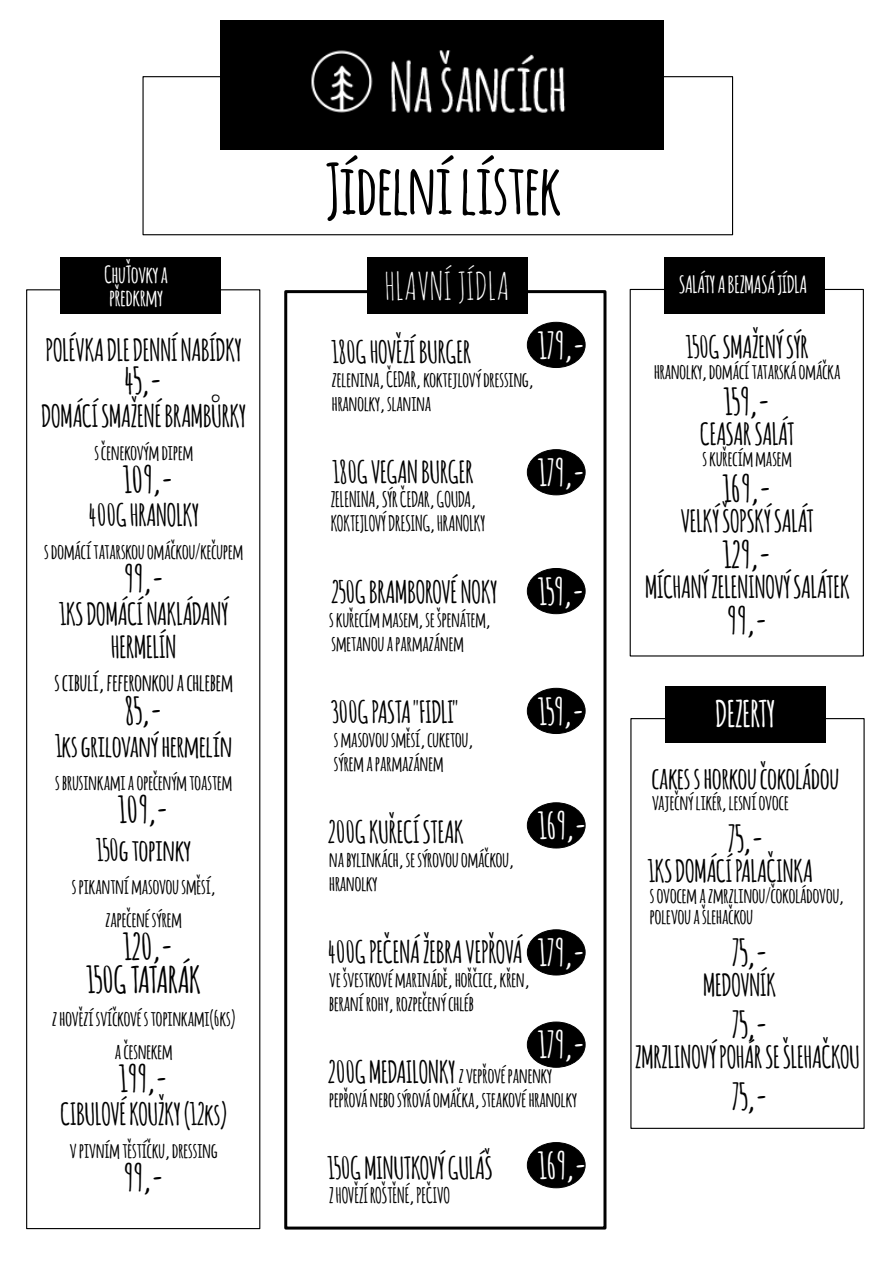
<style>
.page{position:relative;width:894px;height:1263px;background:#fff}
.page>*{position:absolute;margin:0;border:0;box-sizing:border-box;transform-origin:0 0}
.t1{font:700 68.85px "Amatic";color:#000}
.t2{font:37.65px "Amatic SC";color:#fff}
.t3{font:700 36px/33px "Amatic";color:#000;text-align:center}
.t4{font:700 36px "Amatic";color:#fff}
.t5{font:700 30px/33px "Amatic";color:#000;text-align:center}
.t6{font:700 24px "Amatic";color:#000}
.t7{font:700 23.25px/23.2px "Amatic";color:#fff}
.t8{font:700 21px/24px "Amatic";color:#000}
.s1{font-size:30px}
</style>
<div class="page">
<img style="left:26px;top:20px;width:839px;height:1210px">
<div style="left:142px;top:76px;width:590px;height:159px;background:#fff;border:1px solid #000"></div>
<div style="left:220px;top:21px;width:443px;height:129px;background:#000"></div>
<img style="left:311px;top:50px;width:255px;height:63px">
<div style="left:26px;top:289px;width:234px;height:940px;background:#fff;border:1px solid #000"></div>
<div style="left:60px;top:257px;width:161px;height:57px;background:#000"></div>
<div style="left:629px;top:289px;width:234px;height:367px;background:#fff;border:1px solid #000"></div>
<div style="left:630px;top:718px;width:234px;height:411px;background:#fff"></div>
<div style="left:284px;top:290px;width:322px;height:939px;background:#fff;border:3px solid #000"></div>
<div style="left:663px;top:257px;width:161px;height:57px;background:#000"></div>
<div style="left:664px;top:686px;width:161px;height:57px;background:#000"></div>
<div style="left:366px;top:257px;width:161px;height:57px;background:#000"></div>
<div style="left:527px;top:1142px;width:58px;height:46px;background:#000;border:1px solid #000;border-radius:50%"></div>
<div style="left:527px;top:1022px;width:58px;height:45px;background:#000;border:1px solid #000;border-radius:50%"></div>
<div style="left:527px;top:803px;width:58px;height:45px;background:#000;border:1px solid #000;border-radius:50%"></div>
<div style="left:527px;top:930px;width:58px;height:45px;background:#000;border:1px solid #000;border-radius:50%"></div>
<div style="left:527px;top:688px;width:58px;height:46px;background:#000;border:1px solid #000;border-radius:50%"></div>
<div style="left:527px;top:568px;width:58px;height:46px;background:#000;border:1px solid #000;border-radius:50%"></div>
<div style="left:527px;top:449px;width:58px;height:46px;background:#000;border:1px solid #000;border-radius:50%"></div>
<div style="left:527px;top:322px;width:58px;height:46px;background:#000;border:1px solid #000;border-radius:50%"></div>
<p class="t7" style="left:104px;top:263px;width:65px">ChuŤovky a předkrmy</p>
<h3 class="t5" style="left:46px;top:334px;width:197px">POLÉVKADLEDENNÍNABÍDKY</h3>
<h3 class="t3" style="left:124px;top:365px;width:40px">45,-</h3>
<h3 class="t5" style="left:41px;top:400px;width:206px">DOMÁCÍSMAŽENÉBRAMBŮRKY</h3>
<p class="t8" style="left:94px;top:441px;width:100px">sčenekovýmdipem</p>
<h3 class="t3" style="left:123px;top:464px;width:52px">109,-</h3>
<h3 class="t5" style="left:89px;top:499px;width:112px">400GHRANOLKY</h3>
<p class="t8" style="left:44px;top:540px;width:200px">sdomácítatarskouomáčkou/kečupem</p>
<h3 class="t3" style="left:124px;top:563px;width:42px">99,-</h3>
<h3 class="t5" style="left:59px;top:598px;width:170px">1KSDOMÁCÍNAKLÁDANÝ<br>HERMELÍN</h3>
<p class="t6" style="left:54px;top:669px;width:180px">scibulí,feferonkou achlebem</p>
<h3 class="t3" style="left:125px;top:695px;width:39px">85,-</h3>
<h3 class="t5" style="left:55px;top:730px;width:178px">1ksgrilovanýhermelín</h3>
<p class="t8" style="left:55px;top:771px;width:178px">sbrusinkami aopečenýmtoastem</p>
<h3 class="t3" style="left:118px;top:794px;width:52px">109,-</h3>
<h3 class="t5" style="left:96px;top:834px;width:96px">150gtopinky</h3>
<p class="t8" style="left:72px;top:870px;width:145px;line-height:33px;text-align:center">spikantnímasovousměsí, zapečené sýrem</p>
<h3 class="t3" style="left:87px;top:931px;width:115px">120,-<br>150GTATARÁK</h3>
<p class="t8" style="left:52px;top:1002px;width:184px;line-height:33px;text-align:center">zhovězísvíčkové stopinkami(6ks) ačesnekem</p>
<h3 class="t3" style="left:119px;top:1063px;width:50px">199,-</h3>
<h3 class="t5" style="left:61px;top:1098px;width:168px">CIBULOVÉKOUŽKY (12ks)</h3>
<p class="t8" style="left:70px;top:1138px;width:149px">vpivnímtěstíčku,dressing</p>
<h3 class="t3" style="left:123px;top:1162px;width:42px">99,-</h3>
<h1 class="t1" style="left:325px;top:150px;width:237px">Jídelnílístek</h1>
<h2 class="t2" style="left:384px;top:261px;width:126px">HLAVNÍ JÍDLA</h2>
<h3 class="t5" style="left:332px;top:336px;width:141px">180G HOVĚZÍBURGER</h3>
<h3 class="t4" style="left:538px;top:325px;width:48px">179,-</h3>
<p class="t8" style="left:332px;top:368px;width:203px">zelenina,ČEDAR,koktejlovýdressing, hranolky, slanina</p>
<h3 class="t5" style="left:333px;top:456px;width:142px">180GVEGANBURGER</h3>
<p class="t8" style="left:330px;top:488px;width:156px">ZELENINA,SÝRČEDAR,GOUDA,<br>KOKTEJLOVÝDRESING,HRANOLKY</p>
<h3 class="t5" style="left:331px;top:576px;width:167px">250G BRAMBOROVÉNOKY</h3>
<p class="t8" style="left:329px;top:608px;width:163px">skuřecímmasem, se špenátem, smetanou aparmazánem</p>
<h3 class="t4" style="left:538px;top:453px;width:48px">179,-</h3>
<h3 class="t4" style="left:538px;top:571px;width:48px">159,-</h3>
<h3 class="t5" style="left:331px;top:696px;width:129px">300GPASTA"FIDLI"</h3>
<p class="t8" style="left:334px;top:728px;width:140px">smasovousměsí,cuketou, sýrem aparmazánem</p>
<h3 class="t5" style="left:328px;top:816px;width:137px">200GKUŘECÍSTEAK</h3>
<p class="t8" style="left:329px;top:848px;width:186px">nabylinkách, se sýrovouomáčkou, hranolky</p>
<h3 class="t4" style="left:538px;top:691px;width:48px">159,-</h3>
<h3 class="t4" style="left:538px;top:806px;width:50px">169,-</h3>
<h3 class="t5" style="left:328px;top:936px;width:196px">400GPEČENÁŽEBRAVEPŘOVÁ</h3>
<p class="t8" style="left:329px;top:968px;width:202px">ve švestkovémarinádě,hořčice,křen, beranírohy,rozpečenýchléb</p>
<h3 class="t4" style="left:538px;top:933px;width:48px">179,-</h3>
<h3 class="t4" style="left:538px;top:1025px;width:48px">179,-</h3>
<p class="t8" style="left:328px;top:1064px;width:250px"><span class="s1">200G MEDAILONKY</span> z vepřové panenky pepřová nebo sýrová omáčka, steakové hranolky</p>
<h3 class="t5" style="left:328px;top:1152px;width:166px">150G MINUTKOVÝ GULÁŠ</h3>
<p class="t8" style="left:329px;top:1184px;width:122px">Z HOVĚZÍ ROŠTĚNÉ, PEČIVO</p>
<h3 class="t4" style="left:538px;top:1145px;width:50px">169,-</h3>
<p class="t7" style="left:679px;top:274px;width:129px">SALÁTYABEZMASÁJÍDLA</p>
<h3 class="t5" style="left:686px;top:331px;width:124px">150GSMAŽENÝSÝR</h3>
<p class="t8" style="left:653px;top:360px;width:188px">hranolky,domácítatarskáomáčka</p>
<h3 class="t3" style="left:724px;top:386px;width:48px">159,-</h3>
<h3 class="t5" style="left:700px;top:418px;width:96px">CEASARSALÁT</h3>
<p class="t8" style="left:702px;top:447px;width:91px">skuřecímmasem</p>
<h3 class="t3" style="left:722px;top:473px;width:50px">169,-</h3>
<h3 class="t5" style="left:680px;top:505px;width:134px">VELKÝŠOPSKÝSALÁT</h3>
<h3 class="t3" style="left:723px;top:539px;width:50px">129,-</h3>
<h3 class="t5" style="left:644px;top:571px;width:206px">MÍCHANÝ ZELENINOVÝSALÁTEK</h3>
<h3 class="t3" style="left:726px;top:605px;width:42px">99,-</h3>
<h3 class="t4" style="left:715px;top:694px;width:61px">DEZERTY</h3>
<h3 class="t5" style="left:651px;top:762px;width:189px">cakes s horkou čokoládou</h3>
<p class="t8" style="left:652px;top:791px;width:138px">vaječný likér, lesní ovoce</p>
<h3 class="t3" style="left:727px;top:823px;width:38px">75,-</h3>
<h3 class="t5" style="left:648px;top:855px;width:166px">1KSDOMÁCÍPALAČINKA</h3>
<p class="t8" style="left:649px;top:885px;width:195px;line-height:21px">s ovocem a zmrzlinou/čokoládovou, polevou a šlehačkou</p>
<h3 class="t3" style="left:731px;top:937px;width:38px">75,-</h3>
<h3 class="t5" style="left:702px;top:969px;width:74px">MEDOVNÍK</h3>
<h3 class="t3" style="left:731px;top:1009px;width:38px">75,-</h3>
<h3 class="t5" style="left:635px;top:1041px;width:226px">ZMRZLINOVÝPOHÁRSEŠLEHAČKOU</h3>
<h3 class="t3" style="left:731px;top:1081px;width:38px">75,-</h3>
</div>
